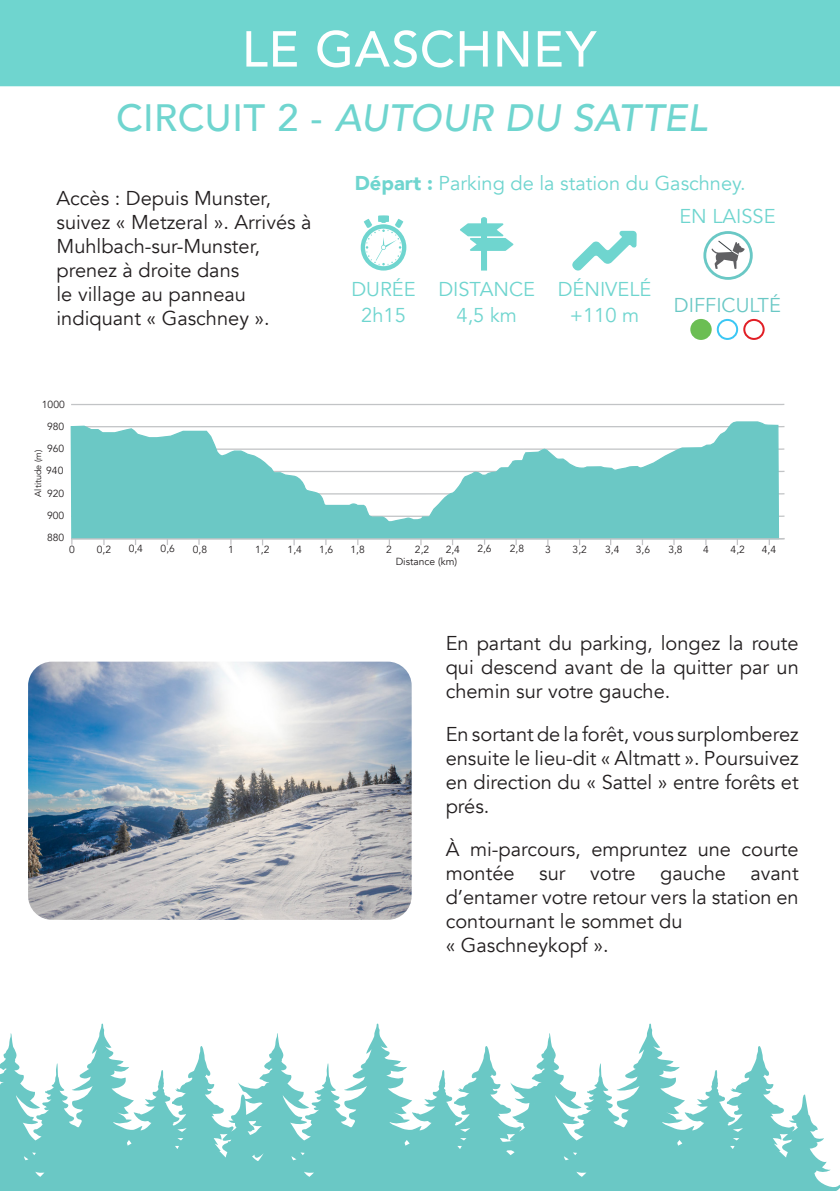
<style>
.page{position:relative;width:840px;height:1191px;background:#fff}
.page>*{position:absolute;margin:0;border:0;box-sizing:border-box;transform-origin:0 0}
.t1{font:500 50px "Avenir";letter-spacing:.01em;color:#fff}
.t2{font:italic 500 38px "Avenir";letter-spacing:.01em;color:#6fd5cf}
.t3{font:20px/24px "Avenir";color:#231f20;text-align:justify}
.t4{font:20px "Avenir";color:#6fd5cf}
.t5{font:20px "Avenir";color:#6ac8c5}
.t6{font:10.2px/21.8px "Avenir";color:#231f20}
.t7{font:9px "Avenir";color:#231f20}
.s1{font-style:normal}
.s2{font-weight:900}
</style>
<div class="page">
<svg style="left:0;top:1023px;width:220px;height:168px;fill:#6ac8c5"></svg>
<svg style="left:220px;top:1023px;width:272px;height:168px;fill:#6ac8c5"></svg>
<svg style="left:492px;top:1023px;width:347px;height:168px;fill:#6ac8c5"></svg>
<div style="left:0;top:0;width:839px;height:86px;background:#6fd5cf"></div>
<img style="left:28px;top:661px;width:383px;height:259px">
<svg style="left:71px;top:403px;width:714px;height:3px"></svg>
<svg style="left:779px;top:448px;width:6px;height:2px"></svg>
<svg style="left:779px;top:515px;width:6px;height:2px"></svg>
<svg style="left:70px;top:421px;width:709px;height:116px"></svg>
<svg style="left:71px;top:537px;width:714px;height:8px"></svg>
<svg style="left:460px;top:217px;width:53px;height:53px"></svg>
<svg style="left:572px;top:230px;width:65px;height:40px"></svg>
<svg style="left:360px;top:215px;width:46px;height:55px"></svg>
<div style="left:691px;top:320px;width:19px;height:19px;background:#6cbe53;border-radius:50%"></div>
<div style="left:690px;top:319px;width:21px;height:21px;border:2px solid #6bbe54;border-radius:50%"></div>
<div style="left:716px;top:319px;width:21px;height:21px;border:2px solid #3bc7f4;border-radius:50%"></div>
<div style="left:742px;top:319px;width:22px;height:21px;border:2px solid #e11e25;border-radius:50%"></div>
<div style="left:703px;top:231px;width:49px;height:49px;border:3px solid #6ac8c5;border-radius:50%"></div>
<svg style="left:711px;top:240px;width:33px;height:29px"></svg>
<p class="t1" style="left:242px;top:6px;width:356px">LE GASCHNEY</p>
<p class="t1" style="left:224px;top:14px;width:356px">LE GASCHNEY</p>
<p class="t2" style="left:116px;top:95px;width:592px"><span class="s1">CIRCUIT 2 -</span> AUTOUR DU SATTEL</p>
<p class="t3" style="left:56px;top:186px;width:256px">Accès : Depuis Munster, suivez « Metzeral ». Arrivés à</p>
<p class="t3" style="left:56px;top:234px;width:215px;text-align:left">Muhlbach-sur-Munster, prenez à droite dans<br>le village au panneau indiquant « Gaschney ».</p>
<p class="t6" style="left:42px;top:394px;width:24px">1000</p>
<p class="t6" style="left:47px;top:416px;width:19px">980</p>
<p class="t6" style="left:47px;top:438px;width:19px">960</p>
<p class="t7" style="left:33px;top:497px;width:48px;rotate:-90deg">Altitude (m)</p>
<p class="t6" style="left:46px;top:460px;width:19px">940</p>
<p class="t6" style="left:47px;top:483px;width:19px">920</p>
<p class="t6" style="left:47px;top:504px;width:19px">900<br>880</p>
<p class="t4" style="left:354px;top:171px;width:392px"><span class="s2">Départ :</span> Parking de la station du Gaschney.</p>
<p class="t4" style="left:351px;top:277px;width:66px">DURÉE</p>
<p class="t4" style="left:361px;top:303px;width:46px">2h15</p>
<p class="t4" style="left:438px;top:277px;width:98px">DISTANCE</p>
<p class="t4" style="left:456px;top:303px;width:62px">4,5 km</p>
<p class="t4" style="left:557px;top:277px;width:95px">DÉNIVELÉ</p>
<p class="t4" style="left:569px;top:303px;width:71px">+110 m</p>
<p class="t4" style="left:679px;top:204px;width:98px">EN LAISSE</p>
<p class="t5" style="left:673px;top:293px;width:108px">DIFFICULTÉ</p>
<p class="t6" style="left:69px;top:538px;width:7px">0</p>
<p class="t6" style="left:97px;top:538px;width:16px">0,2</p>
<p class="t6" style="left:129px;top:538px;width:16px">0,4</p>
<p class="t6" style="left:160px;top:538px;width:16px">0,6</p>
<p class="t6" style="left:193px;top:538px;width:16px">0,8</p>
<p class="t6" style="left:228px;top:539px;width:7px">1</p>
<p class="t6" style="left:255px;top:539px;width:16px">1,2</p>
<p class="t6" style="left:287px;top:538px;width:16px">1,4</p>
<p class="t6" style="left:319px;top:538px;width:16px">1,6</p>
<p class="t6" style="left:350px;top:538px;width:16px">1,8</p>
<p class="t6" style="left:386px;top:538px;width:7px">2</p>
<p class="t6" style="left:414px;top:538px;width:16px">2,2</p>
<p class="t6" style="left:445px;top:538px;width:16px">2,4</p>
<p class="t6" style="left:477px;top:538px;width:16px">2,6</p>
<p class="t6" style="left:509px;top:538px;width:16px">2,8</p>
<p class="t6" style="left:545px;top:539px;width:7px">3</p>
<p class="t6" style="left:572px;top:538px;width:16px">3,2</p>
<p class="t6" style="left:604px;top:539px;width:16px">3,4</p>
<p class="t6" style="left:635px;top:539px;width:16px">3,6</p>
<p class="t6" style="left:668px;top:539px;width:16px">3,8</p>
<p class="t6" style="left:702px;top:539px;width:7px">4</p>
<p class="t6" style="left:730px;top:539px;width:16px">4,2</p>
<p class="t6" style="left:761px;top:539px;width:16px">4,4</p>
<p class="t6" style="left:395px;top:550px;width:63px">Distance (km)</p>
<p class="t3" style="left:445px;top:631px;width:354px">En partant du parking, longez la route qui descend avant de la quitter par un chemin sur votre gauche.</p>
<p class="t3" style="left:445px;top:722px;width:354px">En sortant de la forêt, vous surplomberez ensuite le lieu-dit « Altmatt ». Poursuivez en direction du « Sattel » entre forêts et prés.</p>
<p class="t3" style="left:445px;top:837px;width:354px">À mi-parcours, empruntez une courte montée sur votre gauche avant d’entamer votre retour vers la station en contournant le sommet du</p>
<p class="t3" style="left:445px;top:933px;width:164px">« Gaschneykopf ».</p>
</div>
